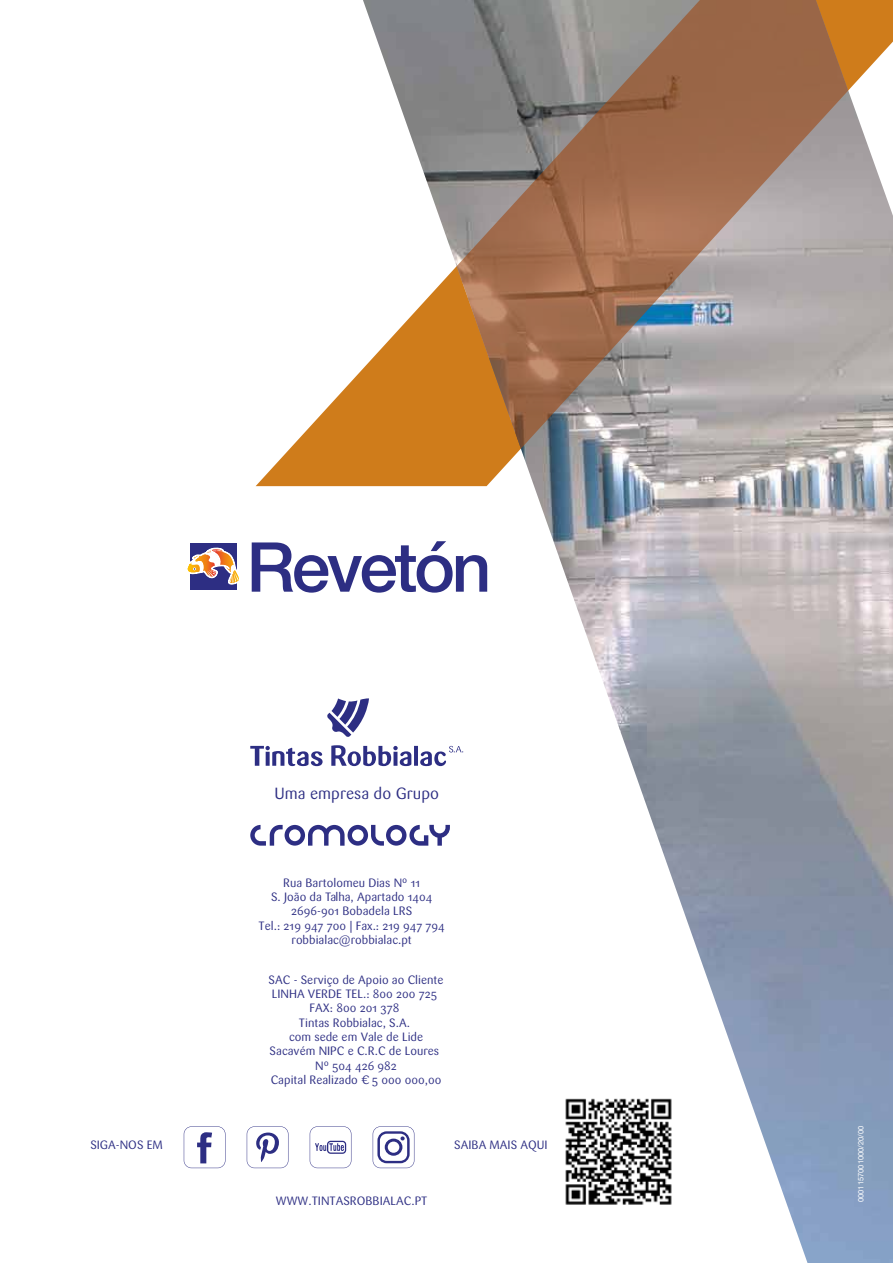
<style>
.page{position:relative;width:893px;height:1263px;background:#fff}
.page>*{position:absolute;margin:0;border:0;box-sizing:border-box;transform-origin:0 0}
.t1{font:16.05px "Sari Pro";color:#2d2e83}
.t2{font:12px/14.4px "Sari Pro";color:#2d2e83;text-align:center}
.t3{font:7.5px "Helvetica Neue";color:#fff}
</style>
<div class="page">
<svg style="left:256px;top:368px;width:107px;height:118px"></svg>
<img style="left:367px;top:726px;width:526px;height:537px">
<svg style="left:363px;top:0;width:530px;height:726px"></svg>
<div style="left:190px;top:544px;width:46px;height:46px;background:#2d2e83"></div>
<svg style="left:252px;top:541px;width:235px;height:52px"></svg>
<svg style="left:187px;top:547px;width:52px;height:38px"></svg>
<svg style="left:367px;top:1075px;width:28px;height:12px"></svg>
<svg style="left:250px;top:698px;width:213px;height:68px"></svg>
<svg style="left:250px;top:825px;width:200px;height:21px"></svg>
<svg style="left:184px;top:1126px;width:41px;height:42px"></svg>
<svg style="left:310px;top:1126px;width:41px;height:42px"></svg>
<svg style="left:247px;top:1126px;width:41px;height:42px"></svg>
<svg style="left:373px;top:1126px;width:41px;height:42px"></svg>
<img style="left:564px;top:1096px;width:109px;height:110px">
<p class="t2" style="left:90px;top:1138px;width:74px">SIGA-NOS EM</p>
<h1 class="t1" style="left:275px;top:783px;width:166px">Uma empresa do Grupo</h1>
<p class="t2" style="left:259px;top:875px;width:188px">Rua Bartolomeu Dias Nº 11<br>S. João da Talha, Apartado 1404<br>2696-901 Bobadela LRS<br>Tel.: 219 947 700 | Fax.: 219 947 794 robbialac@robbialac.pt</p>
<p class="t2" style="left:269px;top:972px;width:176px">SAC - Serviço de Apoio ao Cliente<br>LINHA VERDE TEL.: 800 200 725<br>FAX: 800 201 378<br>Tintas Robbialac, S.A.<br>com sede em Vale de Lide<br>Sacavém NIPC e C.R.C de Loures<br>Nº 504 426 982<br>Capital Realizado € 5 000 000,00</p>
<p class="t2" style="left:276px;top:1194px;width:153px">WWW.TINTASROBBIALAC.PT</p>
<p class="t2" style="left:454px;top:1138px;width:95px">SAIBA MAIS AQUI</p>
<p class="t3" style="left:855px;top:1202px;width:77px;rotate:-90deg">0001157001000/20/00</p>
</div>
